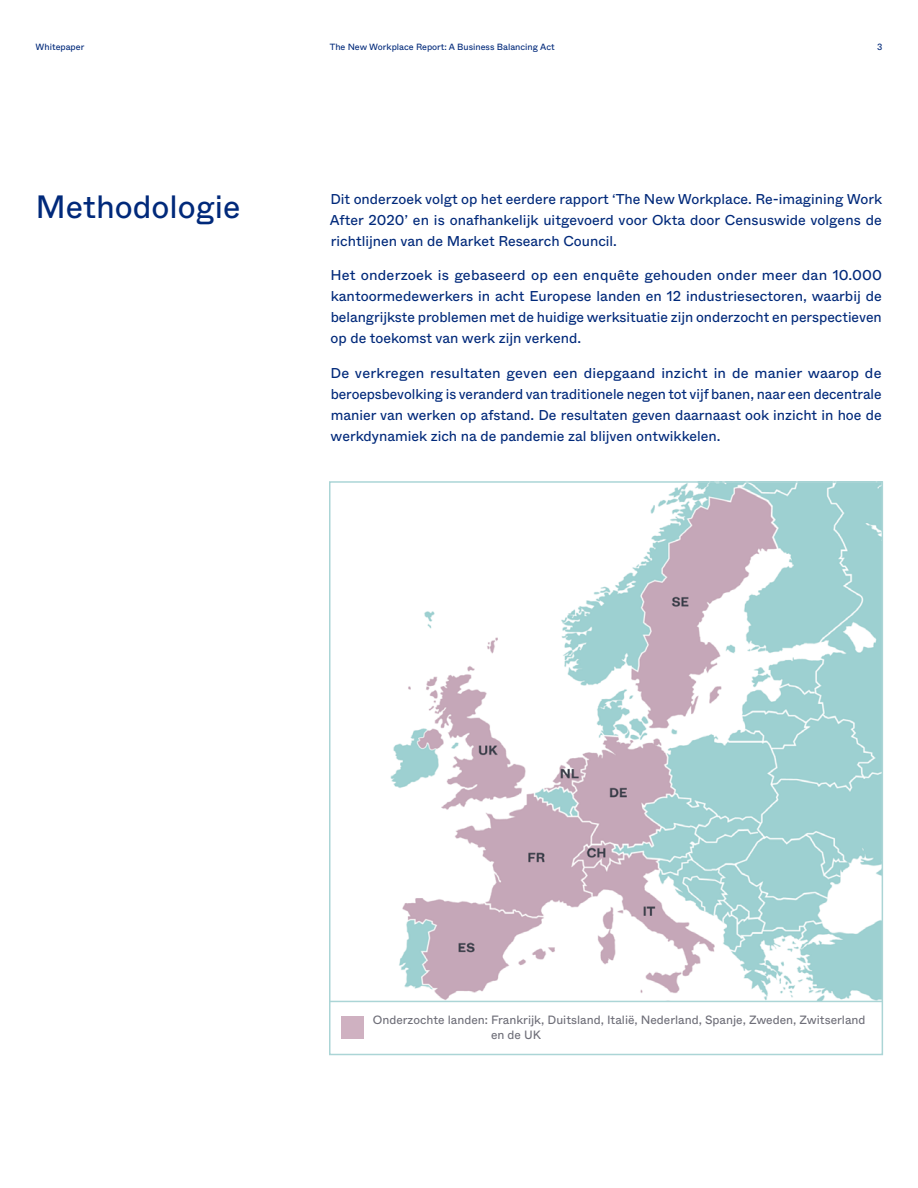
<style>
.page{position:relative;width:918px;height:1188px;background:#fff}
.page>*{position:absolute;margin:0;border:0;box-sizing:border-box;transform-origin:0 0}
.t1{font:32.25px "ABC Whyte";color:#00297a}
.t2{font:14.25px/21px "ABC Whyte";color:#00297a;text-align:justify}
.t3{font:12px/15px "ABC Whyte";color:#6e6e78}
.t4{font:9px "ABC Whyte";color:#00297a}
</style>
<div class="page">
<img style="left:360px;top:484px;width:520px;height:517px">
<div style="left:329px;top:481px;width:554px;height:574px;border:2px solid #abd5d6"></div>
<div style="left:341px;top:1016px;width:22px;height:22px;background:#cfb1c1"></div>
<hr style="left:330px;top:1001px;width:552px;height:1px;background:#abd5d6">
<p class="t4" style="left:36px;top:40px;width:50px">Whitepaper</p>
<p class="t4" style="left:330px;top:40px;width:227px">The New Workplace Report: A Business Balancing Act</p>
<p class="t4" style="left:877px;top:40px;width:7px">3</p>
<h1 class="t1" style="left:36px;top:182px;width:206px">Methodologie</h1>
<p class="t2" style="left:330px;top:187px;width:554px">Dit onderzoek volgt op het eerdere rapport ‘The New Workplace. Re-imagining Work After 2020’ en is onafhankelijk uitgevoerd voor Okta door Censuswide volgens de richtlijnen van de Market Research Council.</p>
<p class="t2" style="left:330px;top:264px;width:553px">Het onderzoek is gebaseerd op een enquête gehouden onder meer dan 10.000 kantoormedewerkers in acht Europese landen en 12 industriesectoren, waarbij de belangrijkste problemen met de huidige werksituatie zijn onderzocht en perspectieven op de toekomst van werk zijn verkend.</p>
<p class="t2" style="left:331px;top:361px;width:553px">De verkregen resultaten geven een diepgaand inzicht in de manier waarop de beroepsbevolking is veranderd van traditionele negen tot vijf banen, naar een decentrale manier van werken op afstand. De resultaten geven daarnaast ook inzicht in hoe de werkdynamiek zich na de pandemie zal blijven ontwikkelen.</p>
<p class="t3" style="left:491px;top:1012px;width:376px;text-indent:-118px">Onderzochte landen: Frankrijk, Duitsland, Italië, Nederland, Spanje, Zweden, Zwitserland en de UK</p>
</div>
